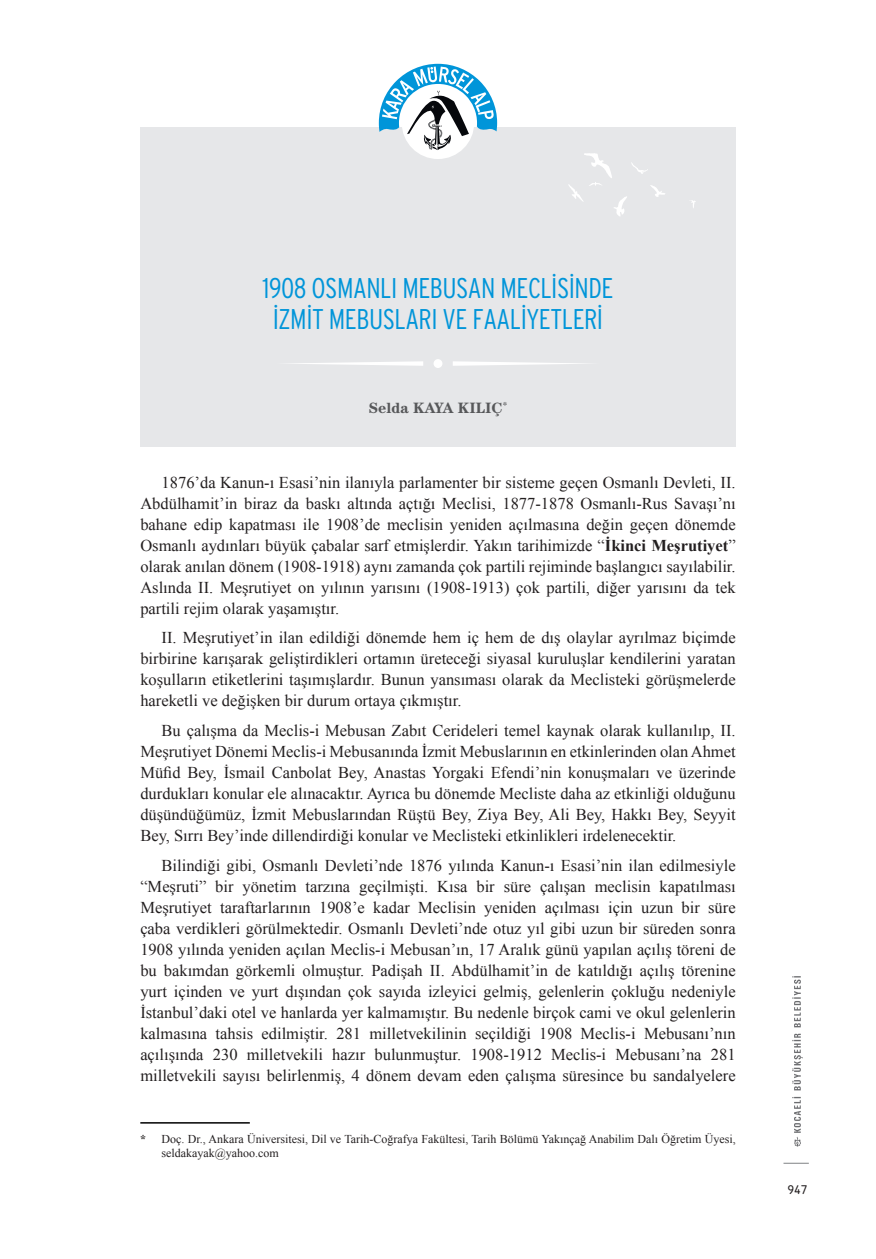
<style>
.page{position:relative;width:876px;height:1259px;background:#fff}
.page>*{position:absolute;margin:0;border:0;box-sizing:border-box;transform-origin:0 0}
.t1{font:25.5px/30.6px "Interstate Con T Light";letter-spacing:-.02em;color:#0095d9;text-align:center}
.t2{font:16.5px/21px "Times New Roman";color:#231f20;text-align:justify}
.t3{font:700 15px "Century Std";color:#57585a}
.t4{font:12px/14.4px "Times New Roman";color:#231f20}
.t5{font:500 12px "Chevin";color:#231f20}
.s1{font-weight:700}
</style>
<div class="page">
<svg style="left:792px;top:976px;width:11px;height:170px"></svg>
<svg style="left:783px;top:1163px;width:26px;height:1px"></svg>
<div style="left:140px;top:128px;width:596px;height:319px;background:#e6e7e9"></div>
<div style="left:402px;top:86px;width:72px;height:73px;background:#fff;border-radius:50%"></div>
<svg style="left:379px;top:64px;width:118px;height:86px"></svg>
<svg style="left:691px;top:200px;width:5px;height:8px"></svg>
<svg style="left:568px;top:153px;width:97px;height:63px"></svg>
<div style="left:433px;top:359px;width:9px;height:9px;background:#fff;border-radius:50%"></div>
<svg style="left:290px;top:361px;width:133px;height:5px"></svg>
<svg style="left:453px;top:361px;width:133px;height:5px"></svg>
<hr style="left:140px;top:1122px;width:110px;height:1px;background:#000001">
<h1 class="t1" style="left:262px;top:274px;width:353px">1908 OSMANLI MEBUSAN MECLİSİNDE<br>İZMİT MEBUSLARI VE FAALİYETLERİ</h1>
<p class="t3" style="left:369px;top:399px;width:140px">Selda KAYA KILIÇ<sup>*</sup></p>
<p class="t2" style="left:140px;top:471px;width:597px;text-indent:21px">1876’da Kanun-ı Esasi’nin ilanıyla parlamenter bir sisteme geçen Osmanlı Devleti, II.<br>Abdülhamit’in biraz da baskı altında açtığı Meclisi, 1877-1878 Osmanlı-Rus Savaşı’nı bahane edip kapatması ile 1908’de meclisin yeniden açılmasına değin geçen dönemde Osmanlı aydınları büyük çabalar sarf etmişlerdir. Yakın tarihimizde “<span class="s1">İkinci Meşrutiyet</span>” olarak anılan dönem (1908-1918) aynı zamanda çok partili rejiminde başlangıcı sayılabilir.<br>Aslında II. Meşrutiyet on yılının yarısını (1908-1913) çok partili, diğer yarısını da tek partili rejim olarak yaşamıştır.</p>
<p class="t2" style="left:140px;top:627px;width:597px;text-indent:21px">II. Meşrutiyet’in ilan edildiği dönemde hem iç hem de dış olaylar ayrılmaz biçimde birbirine karışarak geliştirdikleri ortamın üreteceği siyasal kuruluşlar kendilerini yaratan koşulların etiketlerini taşımışlardır. Bunun yansıması olarak da Meclisteki görüşmelerde hareketli ve değişken bir durum ortaya çıkmıştır.</p>
<p class="t2" style="left:140px;top:719px;width:597px;text-indent:21px">Bu çalışma da Meclis-i Mebusan Zabıt Cerideleri temel kaynak olarak kullanılıp, II.<br>Meşrutiyet Dönemi Meclis-i Mebusanında İzmit Mebuslarının en etkinlerinden olan Ahmet Müfid Bey, İsmail Canbolat Bey, Anastas Yorgaki Efendi’nin konuşmaları ve üzerinde durdukları konular ele alınacaktır. Ayrıca bu dönemde Mecliste daha az etkinliği olduğunu düşündüğümüz, İzmit Mebuslarından Rüştü Bey, Ziya Bey, Ali Bey, Hakkı Bey, Seyyit Bey, Sırrı Bey’inde dillendirdiği konular ve Meclisteki etkinlikleri irdelenecektir.</p>
<p class="t2" style="left:140px;top:854px;width:597px;text-indent:21px">Bilindiği gibi, Osmanlı Devleti’nde 1876 yılında Kanun-ı Esasi’nin ilan edilmesiyle “Meşruti” bir yönetim tarzına geçilmişti. Kısa bir süre çalışan meclisin kapatılması Meşrutiyet taraftarlarının 1908’e kadar Meclisin yeniden açılması için uzun bir süre çaba verdikleri görülmektedir. Osmanlı Devleti’nde otuz yıl gibi uzun bir süreden sonra 1908 yılında yeniden açılan Meclis-i Mebusan’ın, 17 Aralık günü yapılan açılış töreni de bu bakımdan görkemli olmuştur. Padişah II. Abdülhamit’in de katıldığı açılış törenine yurt içinden ve yurt dışından çok sayıda izleyici gelmiş, gelenlerin çokluğu nedeniyle İstanbul’daki otel ve hanlarda yer kalmamıştır. Bu nedenle birçok cami ve okul gelenlerin kalmasına tahsis edilmiştir. 281 milletvekilinin seçildiği 1908 Meclis-i Mebusanı’nın açılışında 230 milletvekili hazır bulunmuştur. 1908-1912 Meclis-i Mebusanı’na 281 milletvekili sayısı belirlenmiş, 4 dönem devam eden çalışma süresince bu sandalyelere</p>
<p class="t4" style="left:162px;top:1131px;width:576px;text-indent:-21px"><span class="s1">*</span> Doç. Dr., Ankara Üniversitesi, Dil ve Tarih-Coğrafya Fakültesi, Tarih Bölümü Yakınçağ Anabilim Dalı Öğretim Üyesi, seldakayak@yahoo.com</p>
<p class="t5" style="left:787px;top:1182px;width:22px">947</p>
</div>
